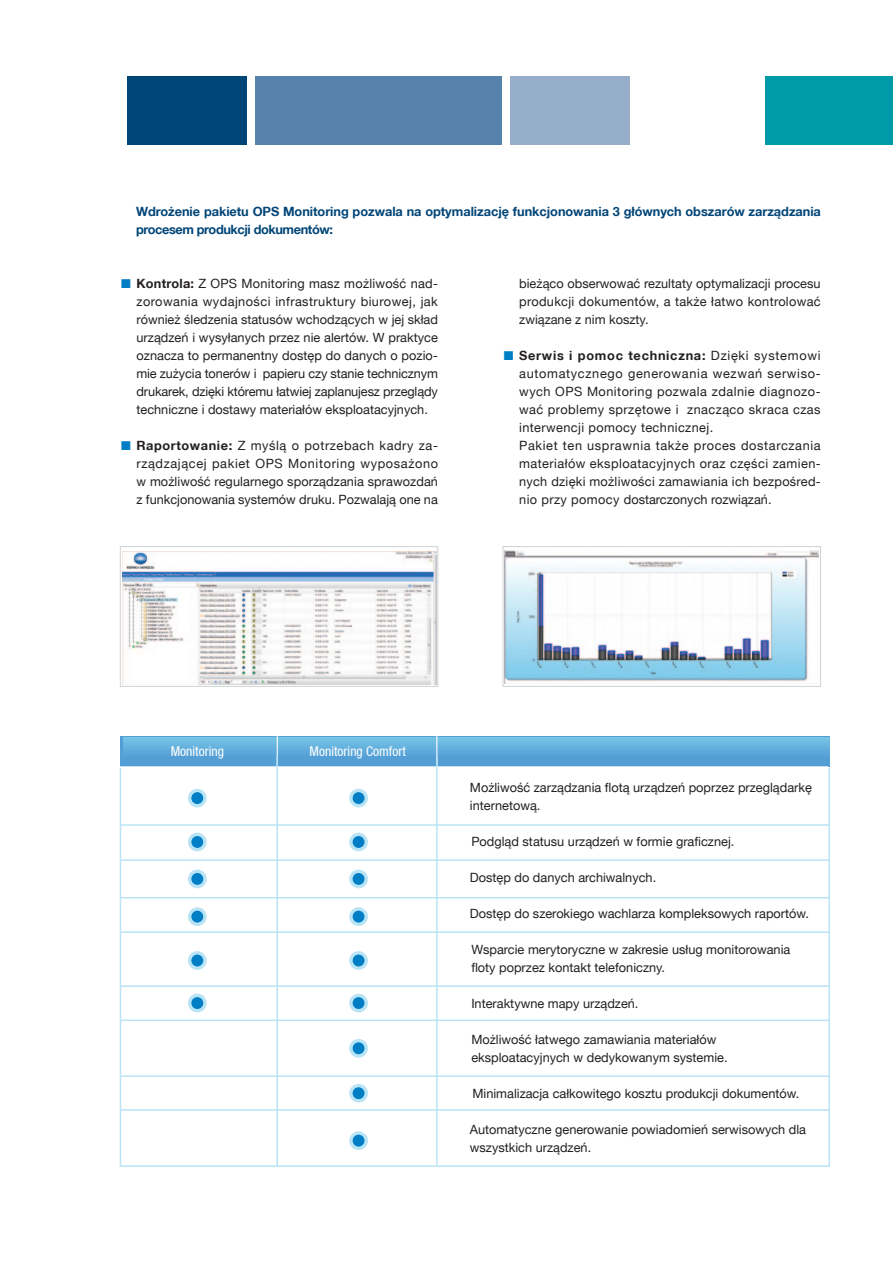
<style>
.page{position:relative;width:893px;height:1263px;background:#fff}
.page>*{position:absolute;margin:0;border:0;box-sizing:border-box;transform-origin:0 0}
.t1{font:condensed 13.5px "Helvetica KM";color:#fff}
.t2{font:12.75px/18px "Helvetica KM";color:#231f20;text-align:justify}
.t3{font:700 12.75px/18px "Helvetica KM";letter-spacing:-.005em;color:#004577}
.s1{color:#007ec5}
.s2{font-weight:700}
</style>
<div class="page">
<div style="left:120px;top:736px;width:710px;height:30px;background:#549ed6"></div>
<svg style="left:123px;top:737px;width:707px;height:31px"></svg>
<div style="left:128px;top:77px;width:119px;height:68px;background:#004577"></div>
<div style="left:765px;top:77px;width:128px;height:68px;background:#009ba9"></div>
<div style="left:510px;top:77px;width:119px;height:68px;background:#97aecb"></div>
<div style="left:255px;top:77px;width:247px;height:68px;background:#5782ab"></div>
<hr style="left:121px;top:824px;width:708px;height:2px;background:#b9e4f6">
<hr style="left:112px;top:766px;width:716px;height:2px;background:#fff">
<hr style="left:277px;top:720px;width:1px;height:47px;background:#fff">
<hr style="left:436px;top:720px;width:1px;height:47px;background:#fff">
<hr style="left:121px;top:859px;width:708px;height:2px;background:#b9e4f6">
<hr style="left:121px;top:897px;width:708px;height:1px;background:#b9e4f6">
<hr style="left:121px;top:931px;width:708px;height:2px;background:#b9e4f6">
<hr style="left:121px;top:985px;width:708px;height:2px;background:#b9e4f6">
<hr style="left:121px;top:1019px;width:708px;height:2px;background:#b9e4f6">
<hr style="left:121px;top:1075px;width:708px;height:2px;background:#b9e4f6">
<hr style="left:121px;top:1109px;width:708px;height:2px;background:#b9e4f6">
<hr style="left:121px;top:1165px;width:708px;height:2px;background:#b9e4f6">
<svg style="left:188px;top:789px;width:19px;height:18px"></svg>
<div style="left:191px;top:792px;width:12px;height:12px;background:#007ec5;border-radius:50%"></div>
<div style="left:188px;top:833px;width:19px;height:18px;background:#b9e4f6;border-radius:50%"></div>
<div style="left:191px;top:836px;width:12px;height:12px;background:#007ec5;border-radius:50%"></div>
<svg style="left:188px;top:869px;width:19px;height:19px"></svg>
<div style="left:191px;top:873px;width:12px;height:12px;background:#007ec5;border-radius:50%"></div>
<svg style="left:188px;top:907px;width:19px;height:19px"></svg>
<div style="left:191px;top:911px;width:12px;height:11px;background:#007ec5;border-radius:50%"></div>
<svg style="left:188px;top:951px;width:19px;height:19px"></svg>
<div style="left:191px;top:954px;width:12px;height:12px;background:#007ec5;border-radius:50%"></div>
<div style="left:188px;top:994px;width:19px;height:18px;background:#b9e4f6;border-radius:50%"></div>
<div style="left:191px;top:997px;width:12px;height:12px;background:#007ec5;border-radius:50%"></div>
<div style="left:120px;top:546px;width:318px;height:141px;border:1px solid #d1d2d4"></div>
<div style="left:503px;top:546px;width:318px;height:141px;border:1px solid #d1d2d4"></div>
<img style="left:505px;top:551px;width:314px;height:132px">
<img style="left:122px;top:551px;width:315px;height:133px">
<hr style="left:276px;top:756px;width:2px;height:410px;background:#b9e4f6">
<hr style="left:120px;top:768px;width:1px;height:399px;background:#b9e4f6">
<hr style="left:436px;top:756px;width:2px;height:409px;background:#b9e4f6">
<hr style="left:828px;top:768px;width:2px;height:399px;background:#b9e4f6">
<svg style="left:349px;top:789px;width:19px;height:18px"></svg>
<div style="left:353px;top:792px;width:11px;height:12px;background:#007ec5;border-radius:50%"></div>
<svg style="left:349px;top:833px;width:19px;height:18px"></svg>
<div style="left:353px;top:836px;width:11px;height:12px;background:#007ec5;border-radius:50%"></div>
<svg style="left:349px;top:869px;width:19px;height:19px"></svg>
<div style="left:353px;top:873px;width:11px;height:12px;background:#007ec5;border-radius:50%"></div>
<svg style="left:349px;top:907px;width:19px;height:19px"></svg>
<div style="left:353px;top:911px;width:11px;height:11px;background:#007ec5;border-radius:50%"></div>
<svg style="left:349px;top:951px;width:19px;height:19px"></svg>
<div style="left:353px;top:954px;width:11px;height:12px;background:#007ec5;border-radius:50%"></div>
<svg style="left:349px;top:994px;width:19px;height:18px"></svg>
<div style="left:353px;top:997px;width:11px;height:12px;background:#007ec5;border-radius:50%"></div>
<svg style="left:349px;top:1039px;width:19px;height:19px"></svg>
<div style="left:353px;top:1042px;width:11px;height:12px;background:#007ec5;border-radius:50%"></div>
<svg style="left:349px;top:1084px;width:19px;height:18px"></svg>
<div style="left:353px;top:1087px;width:11px;height:12px;background:#007ec5;border-radius:50%"></div>
<svg style="left:349px;top:1131px;width:19px;height:19px"></svg>
<div style="left:353px;top:1135px;width:11px;height:11px;background:#007ec5;border-radius:50%"></div>
<p class="t3" style="left:136px;top:203px;width:686px">Wdrożenie pakietu OPS Monitoring pozwala na optymalizację funkcjonowania 3 głównych obszarów zarządzania procesem produkcji dokumentów:</p>
<p class="t2" style="left:136px;top:275px;width:303px;text-indent:-15px"><span class="s1">■</span> <span class="s2">Kontrola:</span> Z OPS Monitoring masz możliwość nad&shy;zorowania wydajności infrastruktury biurowej, jak również śledzenia statusów wchodzących w jej skład urządzeń i wysyłanych przez nie alertów. W praktyce oznacza to permanentny dostęp do danych o pozio&shy;mie zużycia tonerów i papieru czy stanie technicznym drukarek, dzięki któremu łatwiej zaplanujesz przeglądy techniczne i dostawy materiałów eksploatacyjnych.</p>
<p class="t2" style="left:136px;top:437px;width:303px;text-indent:-15px"><span class="s1">■</span> <span class="s2">Raportowanie:</span> Z myślą o potrzebach kadry za&shy;rządzającej pakiet OPS Monitoring wyposażono w możliwość regularnego sporządzania sprawozdań z funkcjonowania systemów druku. Pozwalają one na</p>
<p class="t2" style="left:519px;top:275px;width:303px">bieżąco obserwować rezultaty optymalizacji procesu produkcji dokumentów, a także łatwo kontrolować związane z nim koszty.</p>
<p class="t2" style="left:519px;top:347px;width:303px;text-indent:-15px"><span class="s1">■</span> <span class="s2">Serwis i pomoc techniczna:</span> Dzięki systemowi automatycznego generowania wezwań serwiso&shy;wych OPS Monitoring pozwala zdalnie diagnozo&shy;wać problemy sprzętowe i znacząco skraca czas interwencji pomocy technicznej.</p>
<p class="t2" style="left:519px;top:437px;width:303px">Pakiet ten usprawnia także proces dostarczania materiałów eksploatacyjnych oraz części zamien&shy;nych dzięki możliwości zamawiania ich bezpośred&shy;nio przy pomocy dostarczonych rozwiązań.</p>
<p class="t1" style="left:171px;top:743px;width:55px">Monitoring</p>
<p class="t1" style="left:310px;top:743px;width:98px">Monitoring Comfort</p>
<p class="t2" style="left:470px;top:779px;width:343px">Możliwość zarządzania flotą urządzeń poprzez przeglądarkę internetową.</p>
<p class="t2" style="left:471px;top:833px;width:264px">Podgląd statusu urządzeń w formie graficznej.</p>
<p class="t2" style="left:470px;top:869px;width:188px">Dostęp do danych archiwalnych.</p>
<p class="t2" style="left:470px;top:905px;width:341px">Dostęp do szerokiego wachlarza kompleksowych raportów.</p>
<p class="t2" style="left:471px;top:941px;width:320px">Wsparcie merytoryczne w zakresie usług monitorowania floty poprzez kontakt telefoniczny.</p>
<p class="t2" style="left:471px;top:995px;width:169px">Interaktywne mapy urządzeń.</p>
<p class="t2" style="left:471px;top:1031px;width:258px">Możliwość łatwego zamawiania materiałów eksploatacyjnych w dedykowanym systemie.</p>
<p class="t2" style="left:472px;top:1085px;width:328px">Minimalizacja całkowitego kosztu produkcji dokumentów.</p>
<p class="t2" style="left:470px;top:1121px;width:338px">Automatyczne generowanie powiadomień serwisowych dla wszystkich urządzeń.</p>
</div>
